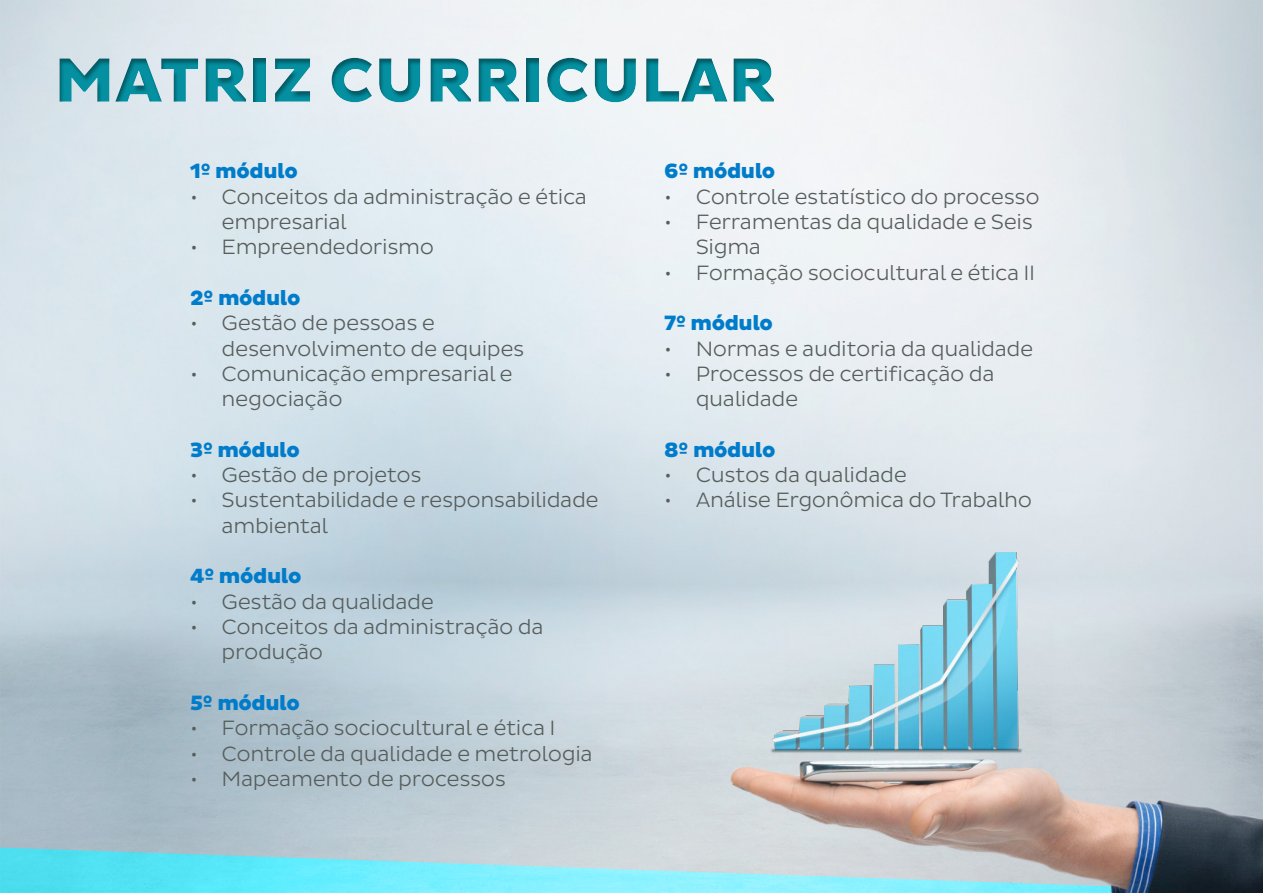
<style>
.page{position:relative;width:1263px;height:893px;background:#fff}
.page>*{position:absolute;margin:0;border:0;box-sizing:border-box;transform-origin:0 0}
.t1{font:800 63.6px "Pluto Sans";letter-spacing:.015em;color:#0490a1}
.t2{font:300 21.15px/25.3px "Pluto Sans";letter-spacing:-.02em;color:#565d5b}
.t3{font:800 21.15px "Pluto Sans";letter-spacing:-.02em;color:#007cca}
</style>
<div class="page">
<div style="left:41px;top:42px;width:820px;height:81px;background:#000;opacity:.36"></div>
<svg style="left:0;top:843px;width:729px;height:50px;background:#87e0ed"></svg>
<img style="left:729px;top:553px;width:534px;height:340px">
<h1 class="t1" style="left:54px;top:44px;width:723px">Matriz curricular</h1>
<p class="t3" style="left:190px;top:159px;width:109px">1º módulo</p>
<p class="t2" style="left:222px;top:184px;width:367px;text-indent:-32px">• Conceitos da administração e ética empresarial</p>
<p class="t2" style="left:190px;top:235px;width:246px">• Empreendedorismo</p>
<p class="t3" style="left:190px;top:286px;width:112px">2º módulo</p>
<p class="t2" style="left:222px;top:311px;width:304px;text-indent:-32px">• Gestão de pessoas e desenvolvimento de equipes</p>
<p class="t2" style="left:222px;top:361px;width:293px;text-indent:-32px">• Comunicação empresarial e negociação</p>
<p class="t3" style="left:190px;top:437px;width:111px">3º módulo</p>
<p class="t2" style="left:190px;top:462px;width:233px">• Gestão de projetos</p>
<p class="t2" style="left:222px;top:488px;width:379px;text-indent:-32px">• Sustentabilidade e responsabilidade ambiental</p>
<p class="t3" style="left:190px;top:564px;width:113px">4º módulo</p>
<p class="t2" style="left:190px;top:589px;width:246px">• Gestão da qualidade</p>
<p class="t2" style="left:222px;top:614px;width:323px;text-indent:-32px">• Conceitos da administração da produção</p>
<p class="t3" style="left:190px;top:691px;width:111px">5º módulo</p>
<p class="t2" style="left:190px;top:716px;width:362px">• Formação sociocultural e ética I</p>
<p class="t2" style="left:190px;top:741px;width:404px">• Controle da qualidade e metrologia</p>
<p class="t2" style="left:190px;top:766px;width:318px">• M apeamento de processos</p>
<p class="t3" style="left:664px;top:159px;width:113px">6º módulo</p>
<p class="t2" style="left:664px;top:184px;width:377px">• Controle estatístico do processo</p>
<p class="t2" style="left:696px;top:209px;width:339px;text-indent:-32px">• Ferramentas da qualidade e Seis<br>Sigma</p>
<p class="t2" style="left:664px;top:260px;width:364px">• Formação sociocultural e ética II</p>
<p class="t3" style="left:664px;top:311px;width:110px">7º módulo</p>
<p class="t2" style="left:664px;top:336px;width:371px">• Normas e auditoria da qualidade</p>
<p class="t2" style="left:696px;top:361px;width:300px;text-indent:-32px">• Processos de certificação da qualidade</p>
<p class="t3" style="left:664px;top:437px;width:113px">8º módulo</p>
<p class="t2" style="left:664px;top:462px;width:244px">• Custos da qualidade</p>
<p class="t2" style="left:664px;top:488px;width:369px">• Análise Ergonômica do Trabalho</p>
</div>
